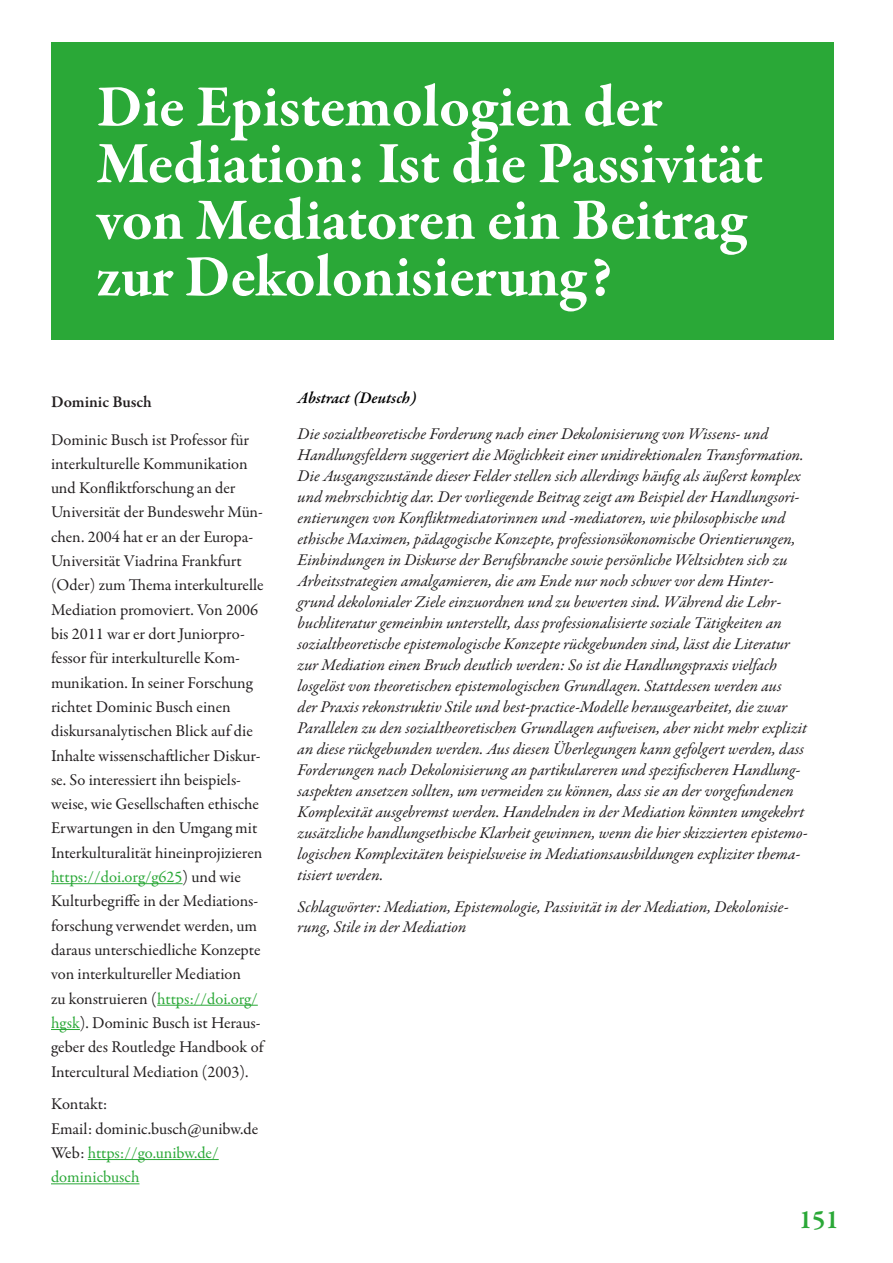
<style>
.page{position:relative;width:893px;height:1263px;background:#fff}
.page>*{position:absolute;margin:0;border:0;box-sizing:border-box;transform-origin:0 0}
.Artikel_Überschrift{font:700 60px/56.7px "Garamond Premr Pro";letter-spacing:-.005em;color:#fff}
.t1{font:600 27px "Garamond Premr Pro";color:#2aa837}
.Abstract_Text{font:italic 16.5px/21px "Garamond Premr Pro";color:#231f20}
.Artikel_Kurzvita{font:16.5px/24.3px "Garamond Premr Pro";letter-spacing:-.005em;color:#231f20}
.Abstract_Schlagworte{font:italic 16.5px/19.8px "Garamond Premr Pro";letter-spacing:-.005em;color:#231f20}
.Abstract_Überschrift{font:italic 600 16.5px "Garamond Premr Pro";color:#000}
.Artikel_Autor{font:600 16.5px "Garamond Premr Pro";letter-spacing:-.005em;color:#231f20}
.s1{color:#2aa837}
</style>
<div class="page">
<div style="left:51px;top:43px;width:782px;height:297px;background:#2aa837"></div>
<hr style="left:51px;top:883px;width:132px;height:1px;background:#2aa837">
<hr style="left:157px;top:1005px;width:101px;height:1px;background:#2aa837">
<svg style="left:51px;top:1029px;width:29px;height:1px"></svg>
<hr style="left:88px;top:1159px;width:131px;height:1px;background:#2aa837">
<hr style="left:51px;top:1183px;width:88px;height:1px;background:#2aa837">
<p class="Artikel_Überschrift" style="left:97px;top:79px;width:668px">Die Epistemologien der<br>Mediation: Ist die Passivität von Mediatoren ein Beitrag zur Dekolonisierung?</p>
<p class="Artikel_Autor" style="left:51px;top:392px;width:102px">Dominic Busch</p>
<p class="Artikel_Kurzvita" style="left:51px;top:428px;width:214px">Dominic Busch ist Professor für interkulturelle Kommunikation und Konfliktforschung an der Universität der Bundeswehr Mün&shy;chen. 2004 hat er an der Europa-Universität Viadrina Frankfurt (Oder) zum Thema interkulturelle Mediation promoviert. Von 2006 bis 2011 war er dort Juniorpro&shy;fessor für interkulturelle Kom&shy;munikation. In seiner Forschung richtet Dominic Busch einen diskursanalytischen Blick auf die Inhalte wissenschaftlicher Diskur&shy;se. So interessiert ihn beispiels&shy;weise, wie Gesellschaften ethische Erwartungen in den Umgang mit Interkulturalität hineinprojizieren <span class="s1">https://doi.org/g625</span>) und wie Kulturbegriffe in der Mediations&shy;forschung verwendet werden, um daraus unterschiedliche Konzepte von interkultureller Mediation<br>zu konstruieren (<span class="s1">https://doi.org/ hgsk</span>). Dominic Busch ist Heraus&shy;geber des Routledge Handbook of Intercultural Mediation (2003).</p>
<p class="Artikel_Kurzvita" style="left:51px;top:1092px;width:209px">Kontakt:<br>Email: dominic.busch@unibw.de<br>Web: <span class="s1">https://go.unibw.de/ dominicbusch</span></p>
<p class="Abstract_Überschrift" style="left:298px;top:387px;width:120px">Abstract (Deutsch)</p>
<p class="Abstract_Text" style="left:298px;top:424px;width:512px">Die sozialtheoretische Forderung nach einer Dekolonisierung von Wissens- und Handlungsfeldern suggeriert die Möglichkeit einer unidirektionalen Transformation.<br>Die Ausgangszustände dieser Felder stellen sich allerdings häufig als äußerst komplex und mehrschichtig dar. Der vorliegende Beitrag zeigt am Beispiel der Handlungsori&shy;entierungen von Konfliktmediatorinnen und -mediatoren, wie philosophische und ethische Maximen, pädagogische Konzepte, professionsökonomische Orientierungen, Einbindungen in Diskurse der Berufsbranche sowie persönliche Weltsichten sich zu Arbeitsstrategien amalgamieren, die am Ende nur noch schwer vor dem Hinter&shy;grund dekolonialer Ziele einzuordnen und zu bewerten sind. Während die Lehr&shy;buchliteratur gemeinhin unterstellt, dass professionalisierte soziale Tätigkeiten an sozialtheoretische epistemologische Konzepte rückgebunden sind, lässt die Literatur zur Mediation einen Bruch deutlich werden: So ist die Handlungspraxis vielfach losgelöst von theoretischen epistemologischen Grundlagen. Stattdessen werden aus<br>der Praxis rekonstruktiv Stile und best-practice-Modelle herausgearbeitet, die zwar Parallelen zu den sozialtheoretischen Grundlagen aufweisen, aber nicht mehr explizit an diese rückgebunden werden. Aus diesen Überlegungen kann gefolgert werden, dass Forderungen nach Dekolonisierung an partikulareren und spezifischeren Handlung&shy;saspekten ansetzen sollten, um vermeiden zu können, dass sie an der vorgefundenen Komplexität ausgebremst werden. Handelnden in der Mediation könnten umgekehrt zusätzliche handlungsethische Klarheit gewinnen, wenn die hier skizzierten epistemo&shy;logischen Komplexitäten beispielsweise in Mediationsausbildungen expliziter thema&shy;tisiert werden.</p>
<p class="Abstract_Schlagworte" style="left:298px;top:897px;width:493px">Schlagwörter: Mediation, Epistemologie, Passivität in der Mediation, Dekolonisie&shy;rung, Stile in der Mediation</p>
<h2 class="t1" style="left:799px;top:1203px;width:42px">151</h2>
</div>
